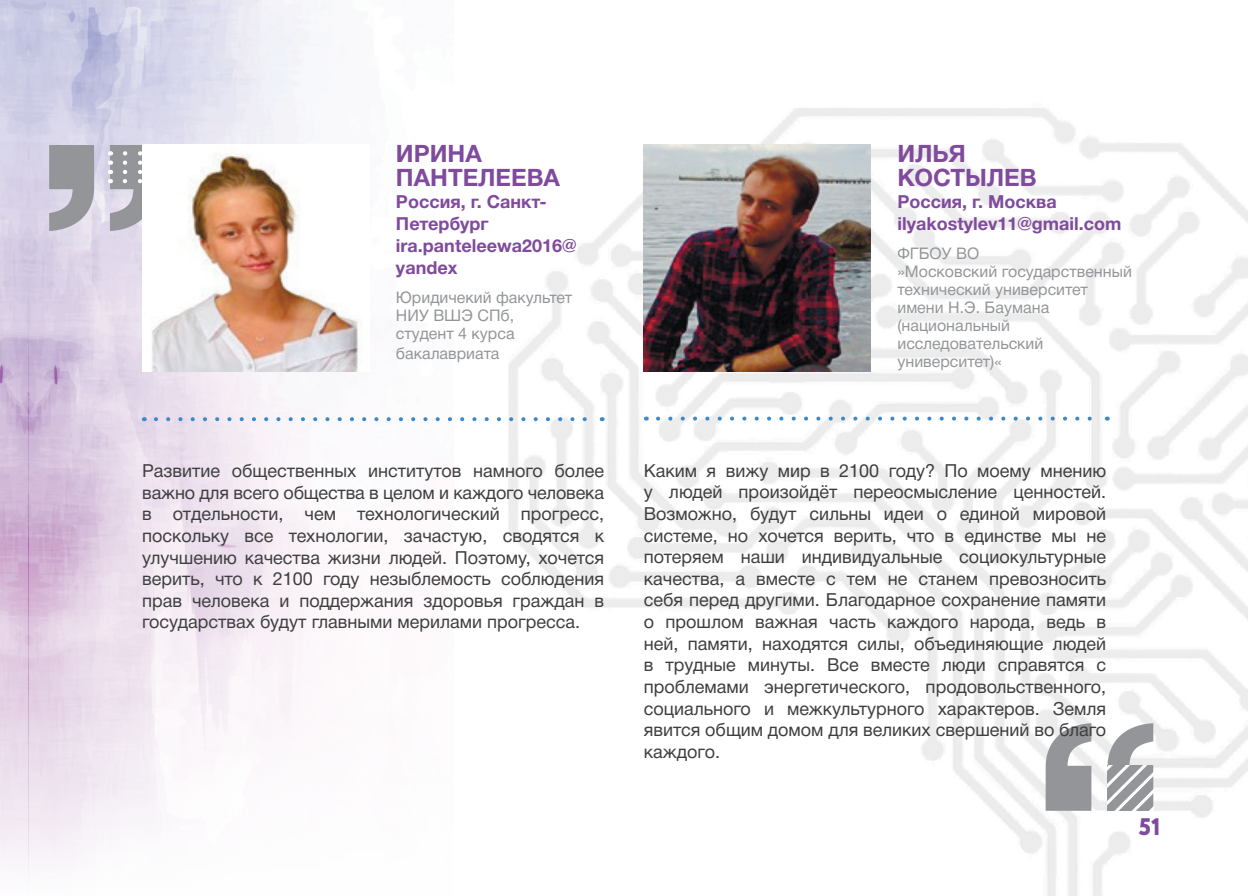
<style>
.page{position:relative;width:1248px;height:896px;background:#fff}
.page>*{position:absolute;margin:0;border:0;box-sizing:border-box;transform-origin:0 0}
.t1{font:700 24px/24px "Helvetica Neue Cyr";color:#804a9d}
.t2{font:800 24px "Circe";color:#804a9d}
.t3{font:18px/21.6px "Helvetica Neue Cyr";color:#3e3e3f;text-align:justify}
.t4{font:700 18px/22px "Helvetica Neue Cyr";color:#804a9d}
.t5{font:16px/18px "Helvetica Neue Cyr";color:#939598}
</style>
<div class="page">
<img style="left:498px;top:108px;width:749px;height:788px">
<img style="left:0;top:0;width:451px;height:879px">
<svg style="left:49px;top:145px;width:45px;height:86px"></svg>
<svg style="left:110px;top:145px;width:32px;height:86px"></svg>
<svg style="left:1045px;top:723px;width:46px;height:88px"></svg>
<svg style="left:1107px;top:723px;width:46px;height:88px"></svg>
<img style="left:643px;top:145px;width:227px;height:227px">
<img style="left:142px;top:145px;width:227px;height:227px">
<svg style="left:156px;top:417px;width:439px;height:4px"></svg>
<svg style="left:658px;top:416px;width:442px;height:4px"></svg>
<p class="t1" style="left:396px;top:142px;width:165px">ИРИНА<br>ПАНТЕЛЕЕВА</p>
<p class="t4" style="left:396px;top:191px;width:152px">Россия, г. Санкт-<br>Петербург</p>
<p class="t4" style="left:396px;top:235px;width:182px">ira.panteleewa2016@ yandex</p>
<p class="t5" style="left:396px;top:289px;width:178px">Юридичекий факультет<br>НИУ ВШЭ СПб, студент 4 курса</p>
<p class="t5" style="left:396px;top:345px;width:105px">бакалавриата</p>
<p class="t3" style="left:142px;top:460px;width:463px">Развитие общественных институтов намного более важно для всего общества в целом и каждого человека в отдельности, чем технологический прогресс, поскольку все технологии, зачастую, сводятся к улучшению качества жизни людей. Поэтому, хочется верить, что к 2100 году незыблемость соблюдения прав человека и поддержания здоровья граждан в государствах будут главными мерилами прогресса.</p>
<p class="t1" style="left:897px;top:141px;width:141px">ИЛЬЯ<br>КОСТЫЛЕВ</p>
<p class="t4" style="left:897px;top:190px;width:161px">Россия, г. Москва</p>
<p class="t4" style="left:897px;top:212px;width:225px">ilyakostylev11@gmail.com</p>
<p class="t5" style="left:897px;top:245px;width:236px">ФГБОУ ВО<br>»Московский государственный технический университет имени Н.Э. Баумана (национальный исследовательский университет)«</p>
<p class="t3" style="left:643px;top:460px;width:464px">Каким я вижу мир в 2100 году? По моему мнению у людей произойдёт переосмысление ценностей.<br>Возможно, будут сильны идеи о единой мировой системе, но хочется верить, что в единстве мы не потеряем наши индивидуальные социокультурные качества, а вместе с тем не станем превозносить себя перед другими. Благодарное сохранение памяти о прошлом важная часть каждого народа, ведь в ней, памяти, находятся силы, объединяющие людей в трудные минуты. Все вместе люди справятся с проблемами энергетического, продовольственного, социального и межкультурного характеров. Земля явится общим домом для великих свершений во благо каждого.</p>
<p class="t2" style="left:1138px;top:811px;width:23px">51</p>
</div>
